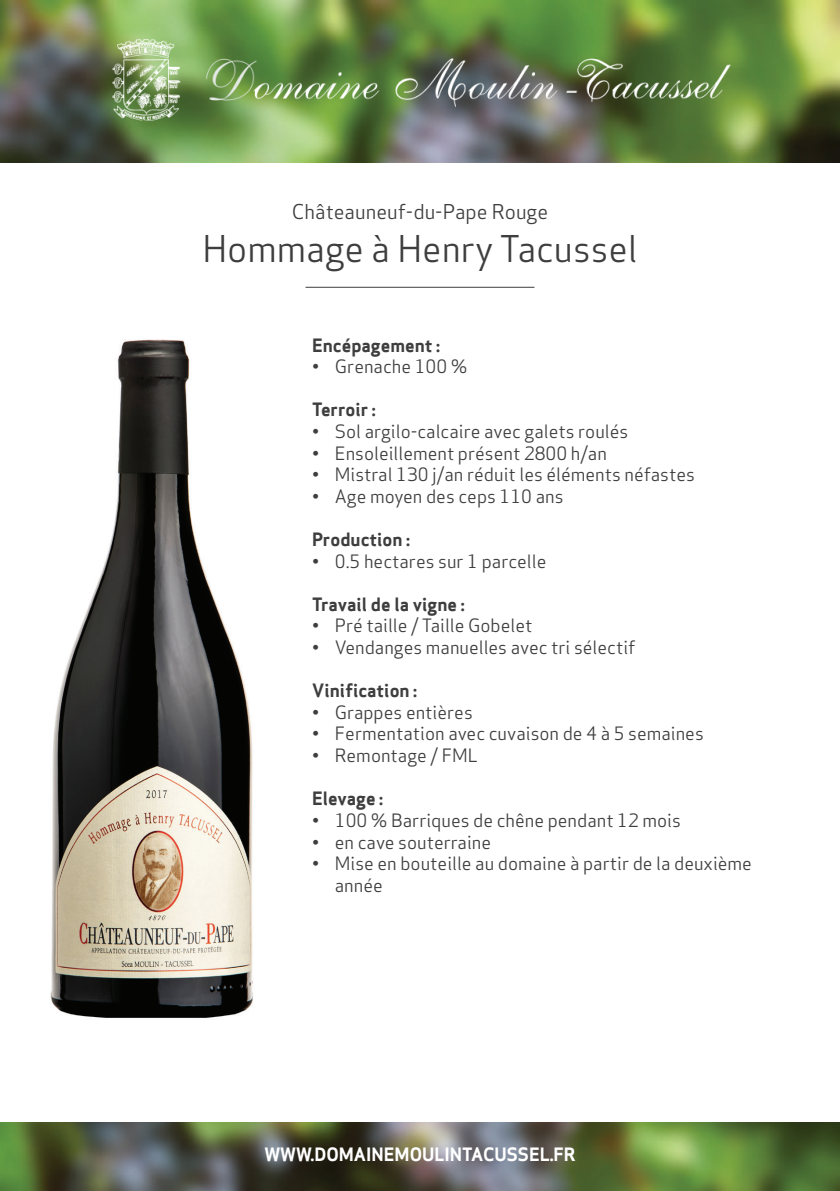
<style>
.page{position:relative;width:840px;height:1191px;background:#fff}
.page>*{position:absolute;margin:0;border:0;box-sizing:border-box;transform-origin:0 0}
.t1{font:36px "Apex Sans";color:#3e3e3f}
.t2{font:20px "Apex Sans";color:#3e3e3f}
.t3{font:18px/21.6px "Apex Sans";color:#3e3e3f}
.t4{font:700 18px "Apex Sans";color:#3e3e3f}
.t5{font:700 18px "Apex Sans";color:#fff}
</style>
<div class="page">
<img style="left:0;top:0;width:839px;height:163px">
<img style="left:0;top:1123px;width:839px;height:68px">
<img style="left:50px;top:339px;width:203px;height:679px">
<img style="left:108px;top:29px;width:623px;height:104px">
<hr style="left:305px;top:287px;width:229px;height:1px;background:#3e3e3f">
<p class="t2" style="left:291px;top:195px;width:258px">Châteauneuf-du-Pape Rouge</p>
<h1 class="t1" style="left:202px;top:219px;width:436px">Hommage à Henry Tacussel</h1>
<p class="t4" style="left:312px;top:333px;width:129px">Encépagement :</p>
<p class="t3" style="left:312px;top:354px;width:157px">• Grenache 100 %</p>
<p class="t4" style="left:312px;top:398px;width:65px">Terroir :</p>
<p class="t3" style="left:312px;top:419px;width:317px">• Sol argilo-calcaire avec galets roulés</p>
<p class="t3" style="left:312px;top:440px;width:296px">• Ensoleillement présent 2800 h/an</p>
<p class="t3" style="left:312px;top:462px;width:384px">• Mistral 130 j/an réduit les éléments néfastes</p>
<p class="t3" style="left:312px;top:483px;width:253px">• Age moyen des ceps 110 ans</p>
<p class="t4" style="left:312px;top:528px;width:99px">Production :</p>
<p class="t3" style="left:312px;top:548px;width:236px">• 0.5 hectares sur 1 parcelle</p>
<p class="t4" style="left:312px;top:592px;width:154px">Travail de la vigne :</p>
<p class="t3" style="left:312px;top:613px;width:222px">• Pré taille / Taille Gobelet</p>
<p class="t3" style="left:312px;top:635px;width:325px">• Vendanges manuelles avec tri sélectif</p>
<p class="t4" style="left:312px;top:679px;width:106px">Vinification :</p>
<p class="t3" style="left:312px;top:699px;width:162px">• Grappes entières</p>
<p class="t3" style="left:312px;top:721px;width:393px">• Fermentation avec cuvaison de 4 à 5 semaines</p>
<p class="t3" style="left:312px;top:743px;width:167px">• Remontage / FML</p>
<p class="t4" style="left:312px;top:787px;width:73px">Elevage :</p>
<p class="t3" style="left:312px;top:807px;width:370px">• 100 % Barriques de chêne pendant 12 mois</p>
<p class="t3" style="left:312px;top:829px;width:180px">• en cave souterraine</p>
<p class="t3" style="left:334px;top:851px;width:418px;text-indent:-23px">• Mise en bouteille au domaine à partir de la deuxième année</p>
<p class="t5" style="left:264px;top:1143px;width:312px">WWW.DOMAINEMOULINTACUSSEL.FR</p>
</div>
